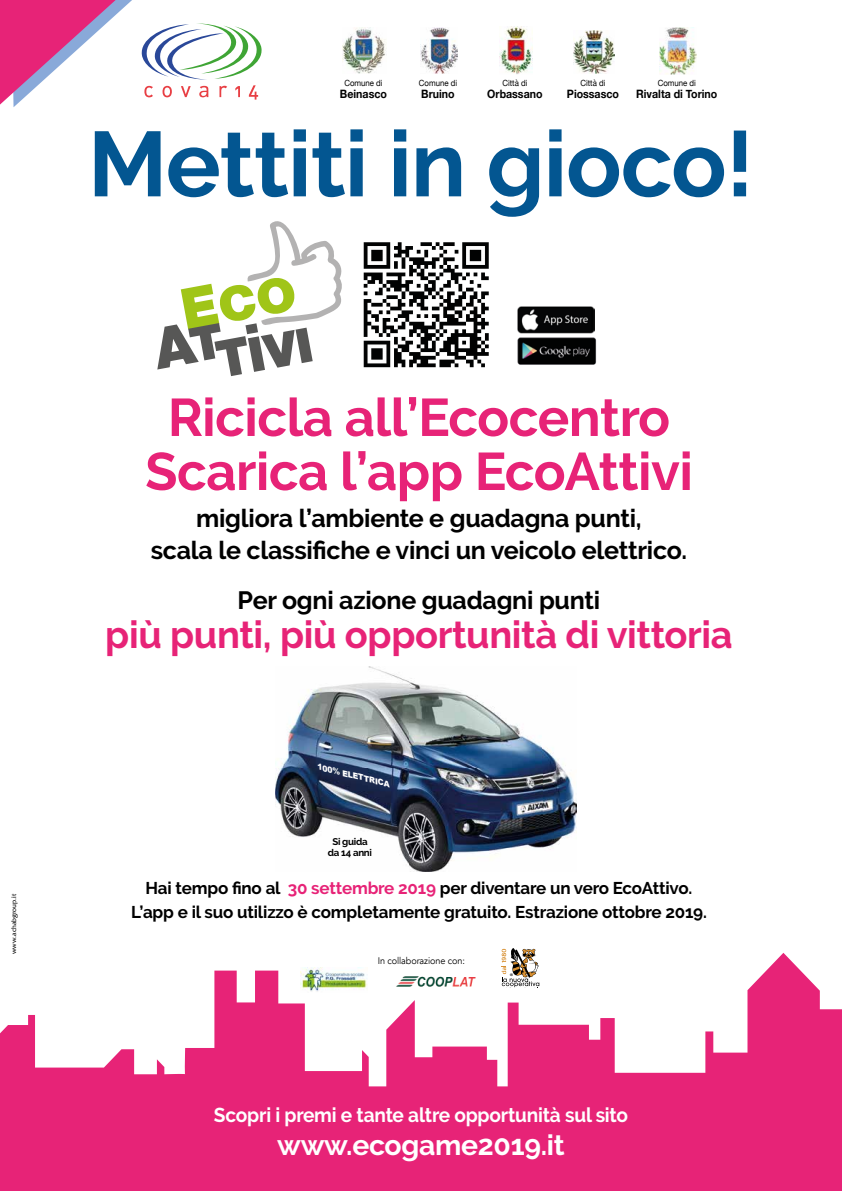
<style>
.page{position:relative;width:842px;height:1191px;background:#fff}
.page>*{position:absolute;margin:0;border:0;box-sizing:border-box;transform-origin:0 0}
.t1{font:700 91.7px "Raleway";letter-spacing:-.01em;color:#035691}
.t2{font:700 52.8px/54px "Raleway";letter-spacing:-.01em;color:#e72377;text-align:center}
.t3{font:700 38px "Raleway";letter-spacing:-.01em;color:#e72377}
.t4{font:700 28.3px "Raleway";letter-spacing:-.01em;color:#fff}
.t5{font:700 25px/31.7px "Raleway";letter-spacing:-.01em;color:#000;text-align:center}
.t6{font:700 20.1px "Raleway";letter-spacing:-.01em;color:#fff;scale:.95 1}
.t7{font:700 17px/24px "Raleway";letter-spacing:-.01em;color:#000;text-align:center}
.t8{font:700 11.5px "Helvetica Neue";color:#000;scale:.92 1}
.t9{font:700 9.7px/10.7px "Raleway";letter-spacing:-.03em;color:#000;text-align:center}
.t10{font:9.6px "Avenir";letter-spacing:-.01em;color:#000;scale:.95 1}
.t11{font:8.5px "Helvetica Neue";color:#000;scale:.92 1}
.t12{font:8.2px "Myriad Pro";color:#000}
.t13{font:italic 900 8px "Arial";color:#fff}
.t14{font:7px "Fritz";color:#000}
.s1{color:#e72377}
</style>
<div class="page">
<svg style="left:0;top:953px;width:842px;height:238px;fill:#e72377"></svg>
<img style="left:276px;top:666px;width:300px;height:205px">
<svg style="left:157px;top:221px;width:185px;height:155px"></svg>
<img style="left:517px;top:306px;width:78px;height:27px">
<img style="left:517px;top:337px;width:80px;height:28px">
<img style="left:363px;top:242px;width:126px;height:126px">
<svg style="left:0;top:0;width:262px;height:107px"></svg>
<img style="left:421px;top:28px;width:36px;height:46px">
<img style="left:343px;top:28px;width:43px;height:45px">
<img style="left:499px;top:27px;width:34px;height:47px">
<img style="left:659px;top:28px;width:37px;height:47px">
<img style="left:574px;top:30px;width:40px;height:43px">
<svg style="left:502px;top:948px;width:37px;height:39px"></svg>
<img style="left:395px;top:975px;width:82px;height:13px">
<img style="left:300px;top:967px;width:68px;height:26px">
<p class="t14" style="left:10px;top:954px;width:62px;rotate:-90deg">www.achabgroup.it</p>
<p class="t11" style="left:344px;top:76px;width:43px">Comune di</p>
<p class="t8" style="left:340px;top:85px;width:53px">Beinasco</p>
<p class="t11" style="left:419px;top:76px;width:43px">Comune di</p>
<p class="t8" style="left:421px;top:85px;width:38px">Bruino</p>
<p class="t11" style="left:502px;top:76px;width:29px">Città di</p>
<p class="t8" style="left:487px;top:85px;width:62px">Orbassano</p>
<p class="t11" style="left:580px;top:76px;width:29px">Città di</p>
<p class="t8" style="left:567px;top:85px;width:58px">Piossasco</p>
<p class="t11" style="left:658px;top:76px;width:43px">Comune di</p>
<p class="t8" style="left:636px;top:85px;width:90px">Rivalta di Torino</p>
<h1 class="t1" style="left:88px;top:112px;width:667px">Mettiti in gioco!</h1>
<h2 class="t2" style="left:145px;top:390px;width:549px">Ricicla all’Ecocentro<br>Scarica l’app EcoAttivi</h2>
<h3 class="t5" style="left:151px;top:502px;width:538px">migliora l’ambiente e guadagna punti,<br>scala le classifiche e vinci un veicolo elettrico.</h3>
<h3 class="t5" style="left:238px;top:585px;width:364px">Per ogni azione guadagni punti</h3>
<h3 class="t3" style="left:105px;top:613px;width:629px">più punti, più opportunità di vittoria</h3>
<p class="t13" style="left:319px;top:761px;width:76px;rotate:14deg">100% ELETTRICA</p>
<p class="t9" style="left:328px;top:836px;width:46px">Si guida da 14 anni</p>
<p class="t7" style="left:131px;top:876px;width:577px">Hai tempo fino al <span class="s1">30 settembre 2019</span> per diventare un vero EcoAttivo.<br>L’app e il suo utilizzo è completamente gratuito. Estrazione ottobre 2019.</p>
<p class="t10" style="left:378px;top:955px;width:93px">In collaborazione con:</p>
<p class="t12" style="left:510px;top:971px;width:5px">®</p>
<p class="t6" style="left:214px;top:1103px;width:437px">Scopri i premi e tante altre opportunità sul sito</p>
<h3 class="t4" style="left:277px;top:1128px;width:289px">www.ecogame2019.it</h3>
</div>
